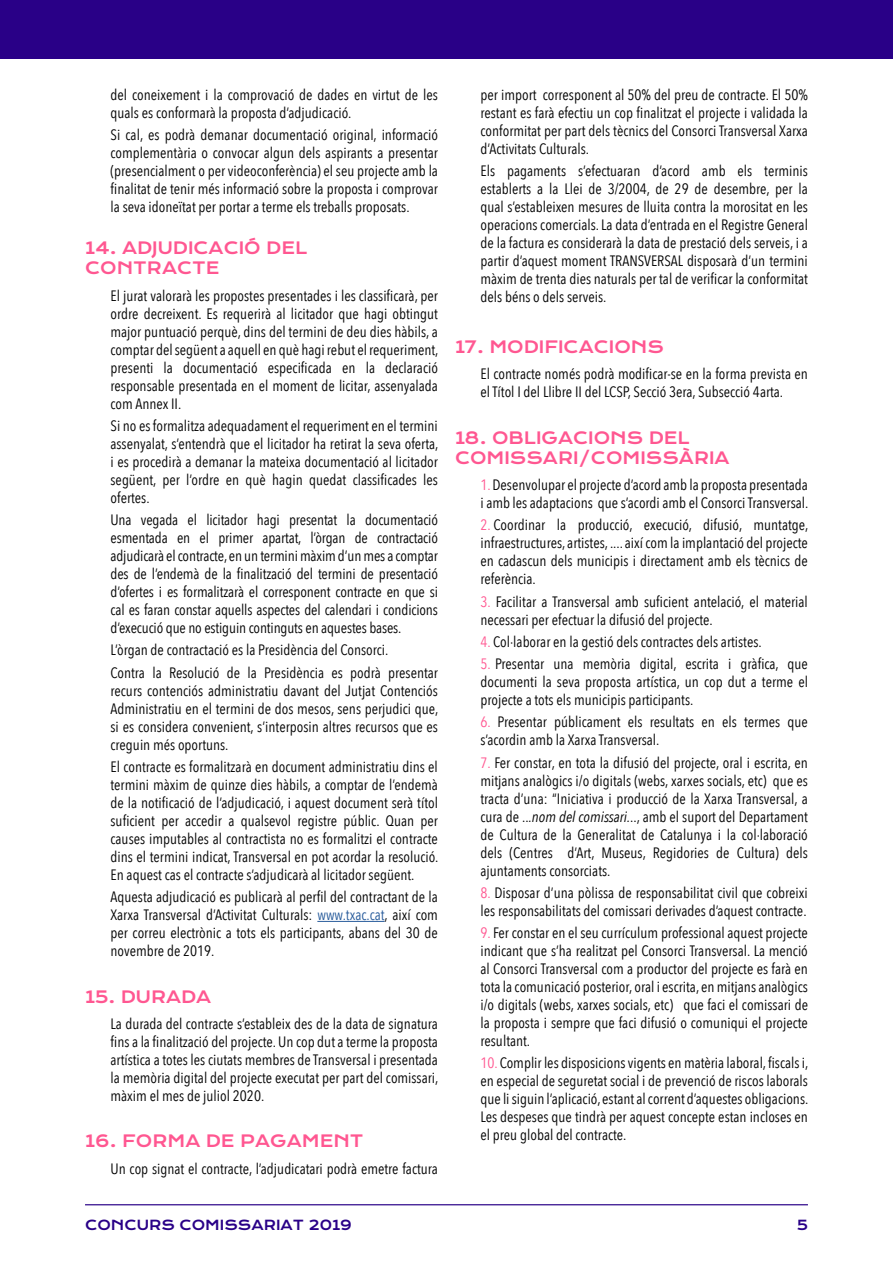
<style>
.page{position:relative;width:893px;height:1263px;background:#fff}
.page>*{position:absolute;margin:0;border:0;box-sizing:border-box;transform-origin:0 0}
.t1{font:16.5px/19.8px "Krona One";color:#ff5791}
.t2{font:15px/18px "Avenir Next Condensed";color:#000;text-align:justify}
.t3{font:13.5px "Krona One";color:#290087}
.s1{color:#275b9b}
.s2{color:#ff5791}
.s3{font-style:italic}
</style>
<div class="page">
<hr style="left:85px;top:1204px;width:723px;height:1px;background:#290087">
<div style="left:0;top:0;width:893px;height:59px;background:#290087"></div>
<hr style="left:317px;top:921px;width:68px;height:1px;background:#275b9b">
<p class="t2" style="left:111px;top:85px;width:329px">del coneixement i la comprovació de dades en virtut de les quals es conformarà la proposta d’adjudicació.</p>
<p class="t2" style="left:111px;top:125px;width:329px">Si cal, es podrà demanar documentació original, informació complementària o convocar algun dels aspirants a presentar (presencialment o per videoconferència) el seu projecte amb la finalitat de tenir més informació sobre la proposta i comprovar la seva idoneïtat per portar a terme els treballs proposats.</p>
<p class="t1" style="left:85px;top:238px;width:224px">14. ADJUDICACIÓ DEL<br>CONTRACTE</p>
<p class="t2" style="left:111px;top:286px;width:329px">El jurat valorarà les propostes presentades i les classificarà, per ordre decreixent. Es requerirà al licitador que hagi obtingut major puntuació perquè, dins del termini de deu dies hàbils, a comptar del següent a aquell en què hagi rebut el requeriment, presenti la documentació especificada en la declaració responsable presentada en el moment de licitar, assenyalada com Annex II.</p>
<p class="t2" style="left:111px;top:416px;width:329px">Si no es formalitza adequadament el requeriment en el termini assenyalat, s’entendrà que el licitador ha retirat la seva oferta, i es procedirà a demanar la mateixa documentació al licitador següent, per l’ordre en què hagin quedat classificades les ofertes.</p>
<p class="t2" style="left:111px;top:510px;width:329px">Una vegada el licitador hagi presentat la documentació esmentada en el primer apartat, l’òrgan de contractació adjudicarà el contracte, en un termini màxim d’un mes a comptar des de l’endemà de la finalització del termini de presentació d’ofertes i es formalitzarà el corresponent contracte en que si cal es faran constar aquells aspectes del calendari i condicions d’execució que no estiguin continguts en aquestes bases.</p>
<p class="t2" style="left:111px;top:638px;width:329px;line-height:22.2px">L’òrgan de contractació es la Presidència del Consorci.<br>Contra la Resolució de la Presidència es podrà presentar</p>
<p class="t2" style="left:111px;top:681px;width:329px">recurs contenciós administratiu davant del Jutjat Contenciós Administratiu en el termini de dos mesos, sens perjudici que, si es considera convenient, s’interposin altres recursos que es creguin més oportuns.</p>
<p class="t2" style="left:111px;top:757px;width:329px">El contracte es formalitzarà en document administratiu dins el termini màxim de quinze dies hàbils, a comptar de l’endemà de la notificació de l’adjudicació, i aquest document serà títol suficient per accedir a qualsevol registre públic. Quan per causes imputables al contractista no es formalitzi el contracte dins el termini indicat, Transversal en pot acordar la resolució.<br>En aquest cas el contracte s’adjudicarà al licitador següent.</p>
<p class="t2" style="left:111px;top:887px;width:329px">Aquesta adjudicació es publicarà al perfil del contractant de la Xarxa Transversal d’Activitat Culturals: <span class="s1">www.txac.cat</span>, així com per correu electrònic a tots els participants, abans del 30 de novembre de 2019.</p>
<p class="t1" style="left:85px;top:987px;width:128px">15. DURADA</p>
<p class="t2" style="left:111px;top:1014px;width:329px">La durada del contracte s’estableix des de la data de signatura fins a la finalització del projecte. Un cop dut a terme la proposta artística a totes les ciutats membres de Transversal i presentada la memòria digital del projecte executat per part del comissari, màxim el mes de juliol 2020.</p>
<p class="t1" style="left:85px;top:1131px;width:280px">16. FORMA DE PAGAMENT</p>
<p class="t2" style="left:111px;top:1159px;width:329px">Un cop signat el contracte, l’adjudicatari podrà emetre factura</p>
<p class="t2" style="left:480px;top:85px;width:329px">per import corresponent al 50% del preu de contracte. El 50% restant es farà efectiu un cop finalitzat el projecte i validada la conformitat per part dels tècnics del Consorci Transversal Xarxa d’Activitats Culturals.</p>
<p class="t2" style="left:480px;top:161px;width:329px">Els pagaments s’efectuaran d’acord amb els terminis establerts a la Llei de 3/2004, de 29 de desembre, per la qual s’estableixen mesures de lluita contra la morositat en les operacions comercials. La data d’entrada en el Registre General de la factura es considerarà la data de prestació dels serveis, i a partir d’aquest moment TRANSVERSAL disposarà d’un termini màxim de trenta dies naturals per tal de verificar la conformitat dels béns o dels serveis.</p>
<p class="t1" style="left:455px;top:337px;width:210px">17. MODIFICACIONS</p>
<p class="t2" style="left:480px;top:364px;width:329px">El contracte només podrà modificar-se en la forma prevista en el Títol I del Llibre II del LCSP, Secció 3era, Subsecció 4arta.</p>
<p class="t1" style="left:455px;top:428px;width:276px">18. OBLIGACIONS DEL<br>COMISSARI/COMISSÀRIA</p>
<p class="t2" style="left:480px;top:475px;width:329px"><span class="s2">1.</span> Desenvolupar el projecte d’acord amb la proposta presentada i amb les adaptacions que s’acordi amb el Consorci Transversal.</p>
<p class="t2" style="left:480px;top:515px;width:329px"><span class="s2">2.</span> Coordinar la producció, execució, difusió, muntatge, infraestructures, artistes, .... així com la implantació del projecte en cadascun dels municipis i directament amb els tècnics de referència.</p>
<p class="t2" style="left:480px;top:591px;width:329px"><span class="s2">3.</span> Facilitar a Transversal amb suficient antelació, el material necessari per efectuar la difusió del projecte.</p>
<p class="t2" style="left:480px;top:632px;width:283px"><span class="s2">4.</span> Col·laborar en la gestió dels contractes dels artistes.</p>
<p class="t2" style="left:480px;top:654px;width:329px"><span class="s2">5.</span> Presentar una memòria digital, escrita i gràfica, que documenti la seva proposta artística, un cop dut a terme el projecte a tots els municipis participants.</p>
<p class="t2" style="left:480px;top:712px;width:329px"><span class="s2">6.</span> Presentar públicament els resultats en els termes que s’acordin amb la Xarxa Transversal.</p>
<p class="t2" style="left:480px;top:752px;width:329px"><span class="s2">7.</span> Fer constar, en tota la difusió del projecte, oral i escrita, en mitjans analògics i/o digitals (webs, xarxes socials, etc) que es tracta d’una: “Iniciativa i producció de la Xarxa Transversal, a cura de ..<span class="s3">.nom del comissari.</span>.., amb el suport del Departament de Cultura de la Generalitat de Catalunya i la col·laboració dels (Centres d’Art, Museus, Regidories de Cultura) dels ajuntaments consorciats.</p>
<p class="t2" style="left:480px;top:883px;width:329px"><span class="s2">8.</span> Disposar d’una pòlissa de responsabilitat civil que cobreixi les responsabilitats del comissari derivades d’aquest contracte.</p>
<p class="t2" style="left:480px;top:923px;width:329px"><span class="s2">9.</span> Fer constar en el seu currículum professional aquest projecte indicant que s’ha realitzat pel Consorci Transversal. La menció al Consorci Transversal com a productor del projecte es farà en tota la comunicació posterior, oral i escrita, en mitjans analògics i/o digitals (webs, xarxes socials, etc) que faci el comissari de la proposta i sempre que faci difusió o comuniqui el projecte resultant.</p>
<p class="t2" style="left:480px;top:1053px;width:329px"><span class="s2">10.</span> Complir les disposicions vigents en matèria laboral, fiscals i, en especial de seguretat social i de prevenció de riscos laborals que li siguin l’aplicació, estant al corrent d’aquestes obligacions.<br>Les despeses que tindrà per aquest concepte estan incloses en el preu global del contracte.</p>
<p class="t3" style="left:85px;top:1216px;width:269px">CONCURS COMISSARIAT 2019</p>
<p class="t3" style="left:797px;top:1216px;width:13px">5</p>
</div>
